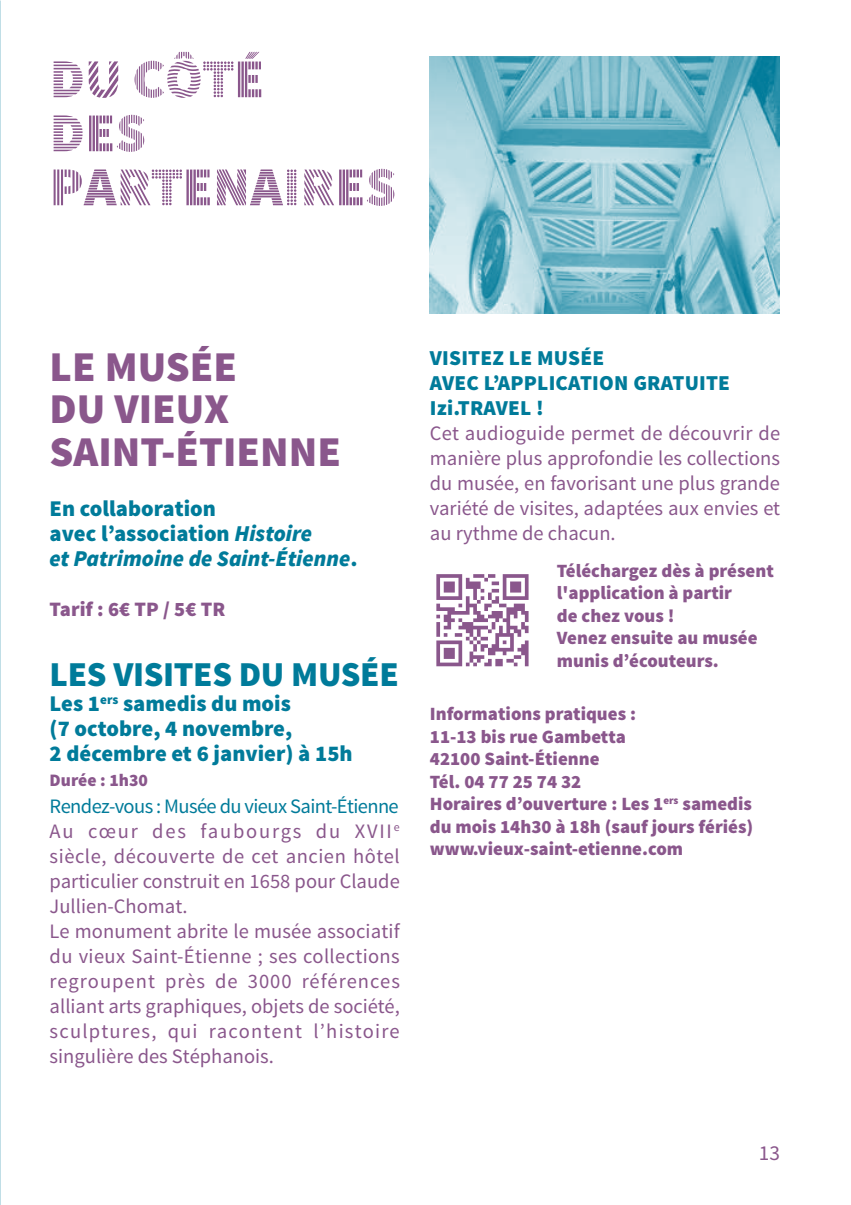
<style>
.page{position:relative;width:851px;height:1205px;background:#fff}
.page>*{position:absolute;margin:0;border:0;box-sizing:border-box;transform-origin:0 0}
.t1{font:55px/54px "Source Sans Pro DISPLAY";color:#8a578c}
.t2{font:900 42.5px/42.5px "Source Sans Pro";color:#8a578c}
.t3{font:900 35px "Source Sans Pro";letter-spacing:-.01em;color:#007b9a}
.t4{font:italic 900 22.5px/25px "Source Sans Pro";color:#007b9a}
.t5{font:900 22.5px/25px "Source Sans Pro";color:#007b9a}
.t6{font:900 21.25px/25px "Source Sans Pro";letter-spacing:.01em;color:#007b9a}
.t7{font:21.25px "Source Sans Pro";color:#8a578c}
.t8{font:20.5px/25px "Source Sans Pro";color:#8a578c}
.t9{font:900 20.5px "Source Sans Pro";color:#8a578c}
.t10{font:900 18.75px/22.5px "Source Sans Pro";color:#8a578c}
.t11{font:900 17.5px "Source Sans Pro";color:#8a578c}
.s1{font-style:normal}
.s2{color:#007b9a}
</style>
<div class="page">
<svg style="left:436px;top:574px;width:92px;height:92px"></svg>
<img style="left:430px;top:56px;width:348px;height:257px">
<h1 class="t1" style="left:50px;top:54px;width:348px">DU CÔTÉ<br>DES<br>PARTENAIRES</h1>
<h2 class="t2" style="left:50px;top:347px;width:293px">LE MUSÉE<br>DU VIEUX<br>SAINT-ÉTIENNE</h2>
<p class="t4" style="left:50px;top:496px;width:309px"><span class="s1">En collaboration<br>avec l’association</span> Histoire<br>et Patrimoine de Saint-Étienne<span class="s1">.</span></p>
<p class="t9" style="left:50px;top:596px;width:177px">Tarif : 6€ TP / 5€ TR</p>
<h3 class="t3" style="left:50px;top:651px;width:350px">LES VISITES DU MUSÉE</h3>
<p class="t5" style="left:50px;top:692px;width:304px">Les 1<sup>ers</sup> samedis du mois<br>(7 octobre, 4 novembre,<br>2 décembre et 6 janvier) à 15h</p>
<p class="t11" style="left:50px;top:769px;width:100px">Durée : 1h30</p>
<p class="t8" style="left:50px;top:794px;width:352px"><span class="s2">Rendez-vous : Musée du vieux Saint-Étienne </span>Au cœur des faubourgs du XVII<sup>e </sup>siècle, découverte de cet ancien hôtel particulier construit en 1658 pour Claude Jullien-Chomat.<br>Le monument abrite le musée associatif du vieux Saint-Étienne ; ses collections regroupent près de 3000 références alliant arts graphiques, objets de société, sculptures, qui racontent l’histoire singulière des Stéphanois.</p>
<p class="t6" style="left:430px;top:346px;width:302px">VISITEZ LE MUSÉE<br>AVEC L’APPLICATION GRATUITE<br>Izi.TRAVEL !</p>
<p class="t8" style="left:430px;top:421px;width:352px;text-align:justify">Cet audioguide permet de découvrir de manière plus approfondie les collections du musée, en favorisant une plus grande variété de visites, adaptées aux envies et au rythme de chacun.</p>
<p class="t10" style="left:557px;top:560px;width:218px">Téléchargez dès à présent l'application à partir<br>de chez vous !<br>Venez ensuite au musée munis d’écouteurs.</p>
<p class="t10" style="left:430px;top:703px;width:325px">Informations pratiques :<br>11-13 bis rue Gambetta<br>42100 Saint-Étienne<br>Tél. 04 77 25 74 32<br>Horaires d’ouverture : Les 1<sup>ers</sup> samedis du mois 14h30 à 18h (sauf jours fériés) www.vieux-saint-etienne.com</p>
<p class="t7" style="left:758px;top:1140px;width:23px">13</p>
</div>
